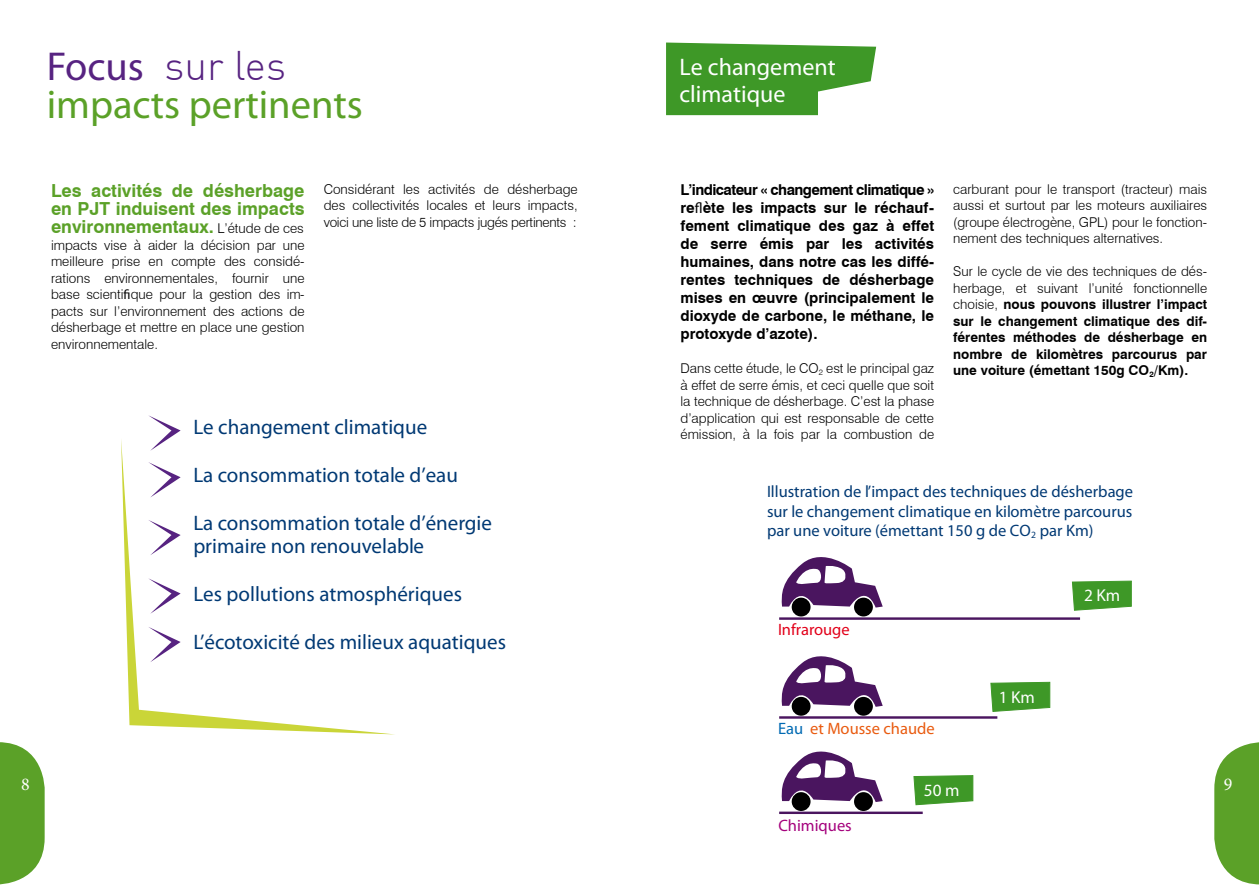
<style>
.page{position:relative;width:1259px;height:893px;background:#fff}
.page>*{position:absolute;margin:0;border:0;box-sizing:border-box;transform-origin:0 0}
.t1{font:700 40.5px/37.5px "DIN";color:#5ba128}
.t2{font:700 24px/27px "DIN";color:#fff}
.t3{font:700 21px/22.5px "DIN";color:#003974}
.t4{font:700 18px/18px "Swiss 721 BT";color:#5ba128;text-align:justify}
.t5{font:18px "Minion Pro";color:#fff}
.t6{font:700 17.25px "DIN";color:#fff}
.t7{font:700 16.5px/19.5px "DIN";color:#003974;text-align:justify}
.t8{font:700 16.5px "DIN";color:#e95b10}
.t9{font:700 16.5px "DIN";color:#e2001a}
.t10{font:700 16.5px "DIN";color:#a5027d}
.t11{font:700 15px/18px "Swiss 721 BT";color:#000;text-align:justify}
.t12{font:300 13.5px/16.5px "Swiss 721 BT";color:#000;text-align:justify}
.t13{font:700 13.5px/16.5px "Swiss 721 BT";color:#000;text-align:justify}
.s1{font-family:"DIN Bold Alternate";font-weight:400;color:#572381}
.s2{font-weight:300;color:#572381}
.s3{font-weight:300;font-size:13.5px;color:#000}
.s4{font-family:"Myriad Pro";font-weight:400}
.s5{font-weight:300}
.s6{color:#006ab3}
</style>
<div class="page">
<svg style="left:1214px;top:742px;width:44px;height:142px;background:#72ae47"></svg>
<svg style="left:0;top:742px;width:45px;height:142px;background:#72ae46"></svg>
<svg style="left:121px;top:439px;width:269px;height:295px"></svg>
<svg style="left:148px;top:415px;width:33px;height:36px"></svg>
<svg style="left:148px;top:462px;width:33px;height:35px"></svg>
<svg style="left:148px;top:520px;width:33px;height:35px"></svg>
<svg style="left:148px;top:578px;width:33px;height:36px"></svg>
<svg style="left:148px;top:627px;width:33px;height:35px"></svg>
<svg style="left:666px;top:42px;width:211px;height:74px;background:#5da94a"></svg>
<svg style="left:781px;top:557px;width:101px;height:51px"></svg>
<div style="left:854px;top:598px;width:19px;height:18px;background:#000;border-radius:50%"></div>
<div style="left:791px;top:598px;width:19px;height:18px;background:#000;border-radius:50%"></div>
<svg style="left:781px;top:656px;width:101px;height:51px"></svg>
<div style="left:854px;top:697px;width:19px;height:19px;background:#000;border-radius:50%"></div>
<div style="left:791px;top:697px;width:19px;height:19px;background:#000;border-radius:50%"></div>
<svg style="left:781px;top:751px;width:101px;height:51px"></svg>
<div style="left:854px;top:792px;width:19px;height:19px;background:#000;border-radius:50%"></div>
<div style="left:791px;top:792px;width:19px;height:19px;background:#000;border-radius:50%"></div>
<svg style="left:1072px;top:580px;width:60px;height:31px;background:#55a441"></svg>
<svg style="left:990px;top:681px;width:60px;height:31px;background:#56a542"></svg>
<svg style="left:913px;top:775px;width:60px;height:31px;background:#56a542"></svg>
<hr style="left:779px;top:617px;width:301px;height:3px;background:#4a155f">
<hr style="left:779px;top:716px;width:218px;height:3px;background:#4a155f">
<hr style="left:779px;top:812px;width:143px;height:2px;background:#4a155f">
<h1 class="t1" style="left:47px;top:47px;width:318px"><span class="s1">Focus</span> <span class="s2">sur les </span>impacts pertinents</h1>
<h3 class="t4" style="left:51px;top:182px;width:255px">Les activités de désherbage en PJT induisent des impacts environnementaux. <span class="s3">L’étude de ces</span></h3>
<p class="t12" style="left:51px;top:237px;width:255px">impacts vise à aider la décision par une meilleure prise en compte des considé&shy;rations environnementales, fournir une base scienti<span class="s4">fi</span>que pour la gestion des im&shy;pacts sur l’environnement des actions de désherbage et mettre en place une gestion environnementale.</p>
<p class="t12" style="left:324px;top:181px;width:255px">Considérant les activités de désherbage des collectivités locales et leurs impacts, voici une liste de 5 impacts jugés pertinents :</p>
<h3 class="t3" style="left:193px;top:416px;width:235px">Le changement climatique</h3>
<h3 class="t3" style="left:193px;top:464px;width:266px">La consommation totale d’eau</h3>
<h3 class="t3" style="left:193px;top:512px;width:300px">La consommation totale d’énergie primaire non renouvelable</h3>
<h3 class="t3" style="left:193px;top:582px;width:270px">Les pollutions atmosphériques</h3>
<h3 class="t3" style="left:193px;top:630px;width:314px">L’écotoxicité des milieux aquatiques</h3>
<h2 class="t2" style="left:679px;top:53px;width:158px">Le changement climatique</h2>
<p class="t11" style="left:680px;top:180px;width:255px">L’indicateur « changement climatique » re<span class="s4">fl</span>ète les impacts sur le réchauf&shy;fement climatique des gaz à effet de serre émis par les activités humaines, dans notre cas les diffé&shy;rentes techniques de désherbage mises en œuvre (principalement le dioxyde de carbone, le méthane, le protoxyde d’azote).</p>
<p class="t12" style="left:680px;top:360px;width:255px">Dans cette étude, le CO<sub>2</sub> est le principal gaz à effet de serre émis, et ceci quelle que soit la technique de désherbage. C’est la phase d’application qui est responsable de cette émission, à la fois par la combustion de</p>
<p class="t12" style="left:953px;top:181px;width:255px">carburant pour le transport (tracteur) mais aussi et surtout par les moteurs auxiliaires (groupe électrogène, GPL) pour le fonction&shy;nement des techniques alternatives.</p>
<p class="t13" style="left:953px;top:263px;width:255px"><span class="s5">Sur le cycle de vie des techniques de dés&shy;herbage, et suivant l’unité fonctionnelle choisie,</span> nous pouvons illustrer l’impact sur le changement climatique des dif&shy;férentes méthodes de désherbage en nombre de kilomètres parcourus par une voiture (émettant 150g CO<sub>2</sub>/Km).</p>
<p class="t7" style="left:767px;top:482px;width:368px">Illustration de l’impact des techniques de désherbage sur le changement climatique en kilomètre parcourus par une voiture (émettant 150 g de CO<sub>2</sub> par Km)</p>
<p class="t9" style="left:778px;top:619px;width:73px">Infrarouge</p>
<p class="t8" style="left:778px;top:719px;width:158px"><span class="s6">Eau</span> et Mousse chaude</p>
<p class="t6" style="left:998px;top:686px;width:38px">1 Km</p>
<p class="t6" style="left:1084px;top:585px;width:38px">2 Km</p>
<h3 class="t5" style="left:21px;top:772px;width:10px">8</h3>
<h3 class="t5" style="left:1224px;top:772px;width:10px">9</h3>
<p class="t6" style="left:924px;top:779px;width:37px">50 m</p>
<p class="t10" style="left:778px;top:815px;width:75px">Chimiques</p>
</div>
